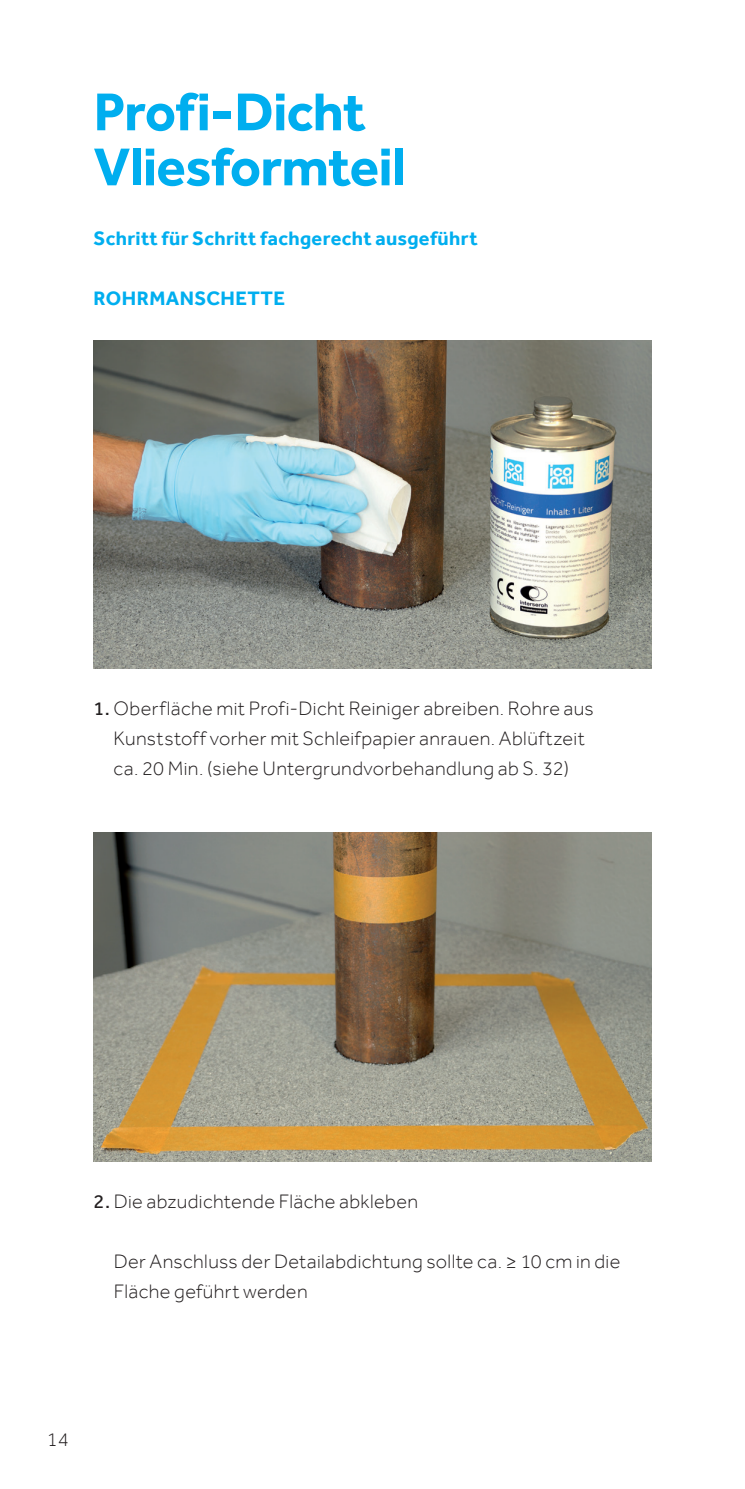
<style>
.page{position:relative;width:745px;height:1489px;background:#fff}
.page>*{position:absolute;margin:0;border:0;box-sizing:border-box;transform-origin:0 0}
.t1{font:700 55px/55px "Effra";letter-spacing:-.015em;color:#00aeef}
.t2{font:300 20px/30px "Effra";letter-spacing:.02em;color:#231f20;text-align:center}
.t3{font:700 20px "Effra";letter-spacing:.015em;color:#00aeef}
.s1{font-weight:400}
</style>
<div class="page">
<img style="left:94px;top:340px;width:557px;height:328px">
<img style="left:94px;top:832px;width:557px;height:329px">
<h1 class="t1" style="left:94px;top:84px;width:313px">Profi-Dicht<br>Vliesformteil</h1>
<p class="t3" style="left:94px;top:227px;width:385px">Schritt für Schritt fachgerecht ausgeführt</p>
<p class="t3" style="left:94px;top:287px;width:193px">ROHRMANSCHETTE</p>
<p class="t2" style="left:94px;top:693px;width:501px"><span class="s1">1.</span> Oberfläche mit Profi-Dicht Reiniger abreiben. Rohre aus<br>Kunststoff vorher mit Schleifpapier anrauen. Ablüftzeit ca. 20 Min. (siehe Untergrundvorbehandlung ab S. 32)</p>
<p class="t2" style="left:94px;top:1186px;width:326px"><span class="s1">2.</span> Die abzudichtende Fläche abkleben</p>
<p class="t2" style="left:114px;top:1246px;width:508px;text-align:left">Der Anschluss der Detailabdichtung sollte ca. ≥ 10 cm in die<br>Fläche geführt werden</p>
<p class="t2" style="left:47px;top:1423px;width:23px">14</p>
</div>
